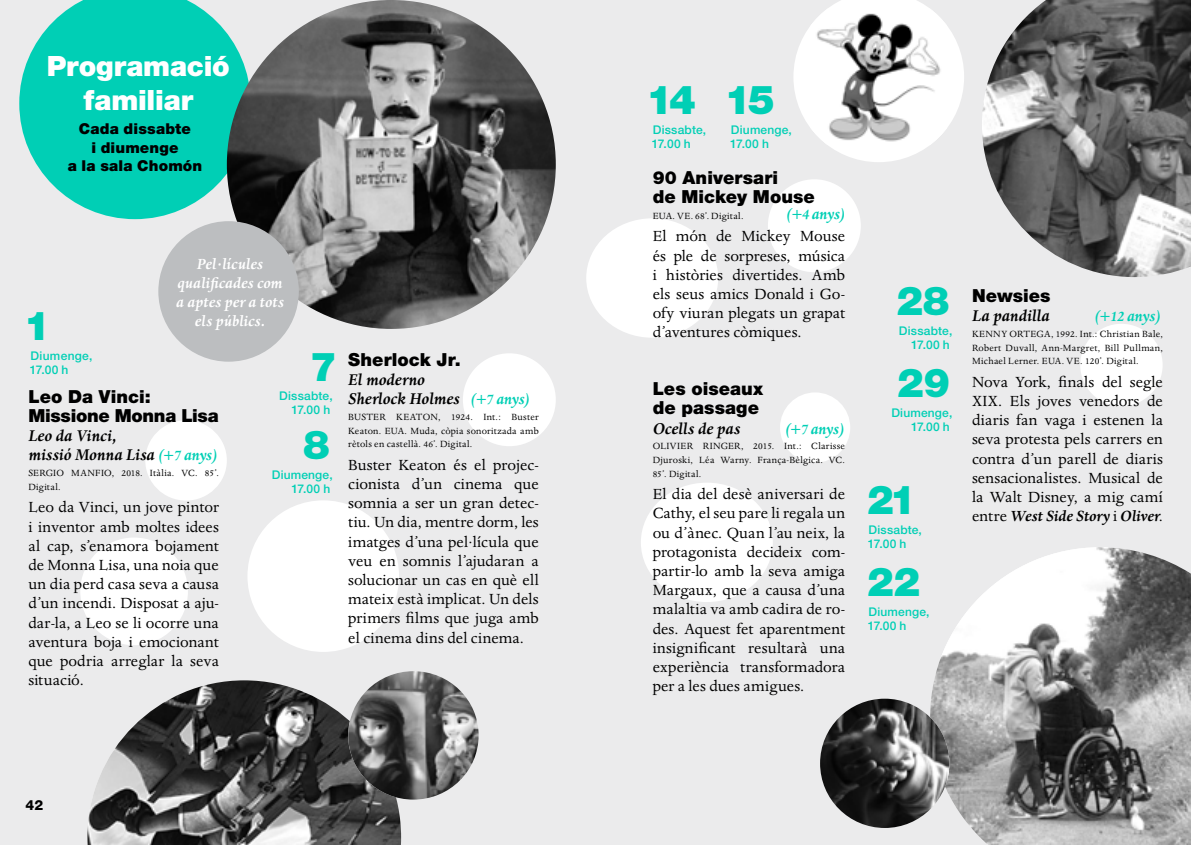
<style>
.page{position:relative;width:1191px;height:845px;background:#ebebec}
.page>*{position:absolute;margin:0;border:0;box-sizing:border-box;transform-origin:0 0}
.t1{font:900 40px "Helvetica Neue LT";letter-spacing:-.04em;color:#00cfb5}
.t2{font:900 28px/34px "Helvetica Neue LT";letter-spacing:-.005em;color:#fff;text-align:center}
.t3{font:900 18px/19.2px "Helvetica Neue LT";color:#000}
.t4{font:italic 700 18px/19.2px "Dante";color:#000}
.t5{font:17px/19.2px "Dante";letter-spacing:.005em;color:#000;text-align:justify}
.t6{font:italic 700 17px/19.2px "Dante";color:#fff;text-align:center}
.t7{font:italic 700 17px "Dante";letter-spacing:-.03em;color:#00cfb5}
.t8{font:900 15px/18.2px "Helvetica Neue LT";letter-spacing:.01em;color:#000;text-align:center}
.t9{font:800 14px "Helvetica Neue LT";color:#000}
.t10{font:500 12px/14px "Helvetica Neue LT";letter-spacing:.015em;color:#00cfb5}
.t11{font:10.4px/13.6px "Dante";letter-spacing:.025em;color:#000;text-align:justify}
.s1{font-size:17px;color:#00cfb5}
.s2{font-weight:700;font-style:italic}
</style>
<div class="page">
<div style="left:80px;top:537px;width:108px;height:108px;background:#fff;border-radius:50%"></div>
<div style="left:780px;top:392px;width:70px;height:71px;background:#fff;border-radius:50%"></div>
<div style="left:1080px;top:324px;width:82px;height:82px;background:#fff;border-radius:50%"></div>
<div style="left:463px;top:353px;width:93px;height:93px;background:#fff;border-radius:50%"></div>
<div style="left:768px;top:179px;width:92px;height:93px;background:#fff;border-radius:50%"></div>
<div style="left:247px;top:500px;width:152px;height:152px;background:#fff;border-radius:50%"></div>
<img style="left:87px;top:680px;width:314px;height:165px">
<div style="left:145px;top:420px;width:82px;height:80px;background:#fff;border-radius:50%"></div>
<img style="left:348px;top:671px;width:130px;height:128px">
<div style="left:586px;top:218px;width:132px;height:120px;background:#fff;border-radius:50%"></div>
<div style="left:641px;top:483px;width:132px;height:119px;background:#fff;border-radius:50%"></div>
<svg style="left:19px;top:0;width:232px;height:219px;fill:#00cfb5"></svg>
<img style="left:227px;top:0;width:329px;height:329px;border-radius:164px">
<img style="left:982px;top:0;width:209px;height:277px">
<div style="left:158px;top:221px;width:141px;height:141px;background:#bcbec0;border-radius:50%"></div>
<svg style="left:793px;top:0;width:171px;height:162px"></svg>
<img style="left:810px;top:9px;width:137px;height:136px">
<img style="left:930px;top:547px;width:261px;height:298px">
<img style="left:820px;top:698px;width:129px;height:130px;border-radius:65px">
<h2 class="t2" style="left:47px;top:49px;width:184px">Programació familiar</h2>
<p class="t8" style="left:68px;top:120px;width:136px">Cada dissabte<br>i diumenge<br>a la sala Chomón</p>
<p class="t6" style="left:176px;top:254px;width:109px">Pel·lícules qualificades com a aptes per a tots els públics.</p>
<h1 class="t1" style="left:24px;top:302px;width:28px">1</h1>
<p class="t10" style="left:30px;top:348px;width:64px">Diumenge,<br>17.00 h</p>
<h1 class="t1" style="left:310px;top:342px;width:28px">7</h1>
<p class="t10" style="left:279px;top:389px;width:55px;text-align:right">Dissabte,<br>17.00 h</p>
<h1 class="t1" style="left:303px;top:421px;width:28px">8</h1>
<p class="t10" style="left:272px;top:467px;width:62px;text-align:right">Diumenge,<br>17.00 h</p>
<p class="t3" style="left:28px;top:387px;width:192px">Leo Da Vinci:<br>Missione Monna Lisa</p>
<p class="t4" style="left:28px;top:426px;width:190px">Leo da Vinci,<br>missió Monna Lisa <span class="s1">(+7 anys)</span></p>
<p class="t11" style="left:28px;top:467px;width:192px">SERGIO MANFIO, 2018. Itàlia. VC. 85’.<br>Digital.</p>
<p class="t5" style="left:28px;top:498px;width:192px">Leo da Vinci, un jove pintor i inventor amb moltes idees al cap, s’enamora bojament de Monna Lisa, una noia que un dia perd casa seva a causa d’un incendi. Disposat a aju&shy;dar-la, a Leo se li ocorre una aventura boja i emocionant que podria arreglar la seva situació.</p>
<p class="t3" style="left:348px;top:350px;width:114px">Sherlock Jr.</p>
<p class="t4" style="left:348px;top:370px;width:183px">El moderno<br>Sherlock Holmes <span class="s1">(+7 anys)</span></p>
<p class="t11" style="left:348px;top:410px;width:14px">Buster</p>
<p class="t11" style="left:396px;top:410px;width:15px">Keaton</p>
<p class="t11" style="left:348px;top:410px;width:192px;text-indent:90px">, 1924. Int.: Buster Keaton. EUA. Muda, còpia sonoritzada amb rètols en castellà. 46’. Digital.</p>
<p class="t5" style="left:348px;top:456px;width:192px">Buster Keaton és el projec&shy;cionista d’un cinema que somnia a ser un gran detec&shy;tiu. Un dia, mentre dorm, les imatges d’una pel·lícula que veu en somnis l’ajudaran a solucionar un cas en què ell mateix està implicat. Un dels primers films que juga amb el cinema dins del cinema.</p>
<p class="t9" style="left:26px;top:796px;width:19px">42</p>
<h1 class="t1" style="left:724px;top:76px;width:52px">15</h1>
<p class="t10" style="left:730px;top:122px;width:63px">Diumenge,<br>17.00 h</p>
<h1 class="t1" style="left:646px;top:76px;width:51px">14</h1>
<p class="t10" style="left:652px;top:122px;width:56px">Dissabte,<br>17.00 h</p>
<p class="t3" style="left:652px;top:168px;width:164px">90 Aniversari<br>de Mickey Mouse</p>
<p class="t11" style="left:652px;top:209px;width:92px">EUA. VE. 68’. Digital.</p>
<p class="t7" style="left:786px;top:204px;width:60px">(+4 anys)</p>
<p class="t5" style="left:652px;top:227px;width:194px">El món de Mickey Mouse és ple de sorpreses, música i històries divertides. Amb els seus amics Donald i Go&shy;ofy viuran plegats un grapat d’aventures còmiques.</p>
<p class="t3" style="left:652px;top:379px;width:112px">Les oiseaux de passage</p>
<p class="t4" style="left:652px;top:419px;width:89px">Ocells de pas</p>
<p class="t7" style="left:785px;top:419px;width:60px">(+7 anys)</p>
<p class="t11" style="left:652px;top:440px;width:194px">OLIVIER RINGER, 2015. Int.: Clarisse Djuroski, Léa Warny. França-Bèlgica. VC.<br>85’. Digital.</p>
<p class="t5" style="left:652px;top:485px;width:194px">El dia del desè aniversari de Cathy, el seu pare li regala un ou d’ànec. Quan l’au neix, la protagonista decideix com&shy;partir-lo amb la seva amiga Margaux, que a causa d’una malaltia va amb cadira de ro&shy;des. Aquest fet aparentment insignificant resultarà una experiència transformadora per a les dues amigues.</p>
<h1 class="t1" style="left:896px;top:277px;width:55px">28</h1>
<p class="t10" style="left:899px;top:323px;width:55px;text-align:right">Dissabte,<br>17.00 h</p>
<h1 class="t1" style="left:897px;top:359px;width:55px">29</h1>
<p class="t10" style="left:891px;top:405px;width:62px;text-align:right">Diumenge,<br>17.00 h</p>
<h1 class="t1" style="left:867px;top:476px;width:51px">21</h1>
<p class="t10" style="left:867px;top:523px;width:56px">Dissabte,<br>17.00 h</p>
<h1 class="t1" style="left:867px;top:558px;width:55px">22</h1>
<p class="t10" style="left:867px;top:605px;width:63px">Diumenge,<br>17.00 h</p>
<p class="t3" style="left:972px;top:286px;width:80px">Newsies</p>
<p class="t4" style="left:972px;top:306px;width:79px">La pandilla</p>
<p class="t7" style="left:1094px;top:307px;width:67px">(+12 anys)</p>
<p class="t11" style="left:972px;top:327px;width:16px">Kenny</p>
<p class="t11" style="left:1009px;top:327px;width:16px">Ortega</p>
<p class="t11" style="left:972px;top:327px;width:192px;text-indent:79px">, 1992. Int.: Christian Bale, Robert Duvall, Ann-Margret, Bill Pullman, Michael Lerner. EUA. VE. 120’. Digital.</p>
<p class="t5" style="left:972px;top:373px;width:192px">Nova York, finals del segle XIX. Els joves venedors de diaris fan vaga i estenen la seva protesta pels carrers en contra d’un parell de diaris sensacionalistes. Musical de la Walt Disney, a mig camí entre <span class="s2">West Side Story</span> i <span class="s2">Oliver</span>.</p>
</div>
